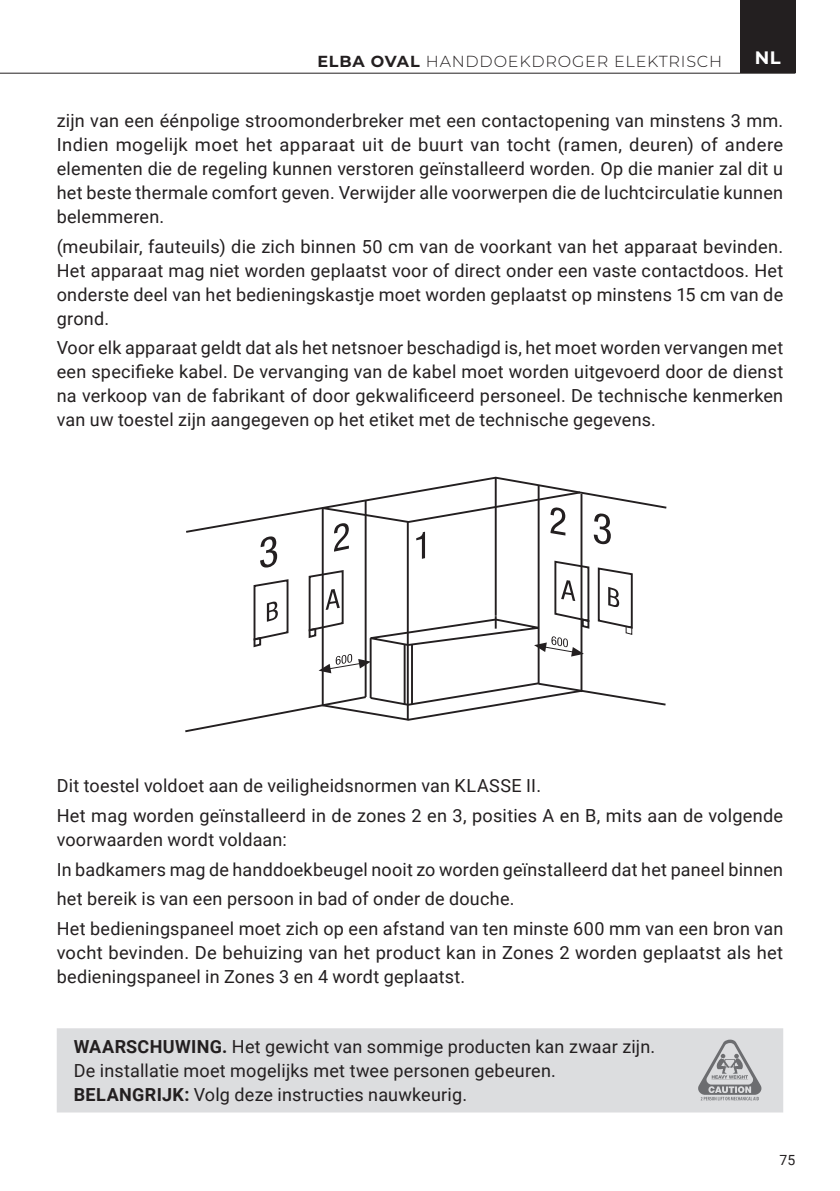
<style>
.page{position:relative;width:840px;height:1191px;background:#fff}
.page>*{position:absolute;margin:0;border:0;box-sizing:border-box;transform-origin:0 0}
.t1{font:18px/24px "Roboto";letter-spacing:.01em;color:#231f20}
.t2{font:700 18px "Montserrat";color:#fff}
.t3{font:300 16px "Montserrat";letter-spacing:.05em;color:#231f20}
.t4{font:14px "Roboto";color:#231f20}
.s1{font-weight:700}
</style>
<div class="page">
<hr style="left:0;top:73px;width:795px;height:1px;background:#231f20">
<div style="left:739px;top:0;width:56px;height:73px;background:#231f20"></div>
<div style="left:57px;top:1028px;width:725px;height:84px;background:#dcdddf"></div>
<svg style="left:695px;top:1039px;width:67px;height:61px"></svg>
<hr style="left:321px;top:508px;width:2px;height:198px;background:#231f20">
<hr style="left:406px;top:522px;width:2px;height:198px;background:#231f20">
<hr style="left:580px;top:494px;width:2px;height:198px;background:#231f20">
<hr style="left:537px;top:485px;width:2px;height:198px;background:#231f20">
<hr style="left:364px;top:501px;width:2px;height:196px;background:#231f20">
<hr style="left:369px;top:638px;width:2px;height:60px;background:#231f20">
<hr style="left:403px;top:645px;width:2px;height:60px;background:#231f20">
<hr style="left:411px;top:644px;width:2px;height:60px;background:#231f20">
<svg style="left:185px;top:681px;width:481px;height:51px"></svg>
<svg style="left:186px;top:477px;width:480px;height:196px"></svg>
<p class="t3" style="left:317px;top:50px;width:406px"><span class="s1">ELBA OVAL</span> HANDDOEKDROGER ELEKTRISCH</p>
<p class="t2" style="left:754px;top:45px;width:27px">NL</p>
<p class="t1" style="left:57px;top:108px;width:727px;text-align:justify">zijn van een éénpolige stroomonderbreker met een contactopening van minstens 3 mm.<br>Indien mogelijk moet het apparaat uit de buurt van tocht (ramen, deuren) of andere elementen die de regeling kunnen verstoren geïnstalleerd worden. Op die manier zal dit u het beste thermale comfort geven. Verwijder alle voorwerpen die de luchtcirculatie kunnen belemmeren.</p>
<p class="t1" style="left:57px;top:233px;width:727px;text-align:justify">(meubilair, fauteuils) die zich binnen 50 cm van de voorkant van het apparaat bevinden.<br>Het apparaat mag niet worden geplaatst voor of direct onder een vaste contactdoos. Het onderste deel van het bedieningskastje moet worden geplaatst op minstens 15 cm van de grond.</p>
<p class="t1" style="left:57px;top:335px;width:727px;text-align:justify">Voor elk apparaat geldt dat als het netsnoer beschadigd is, het moet worden vervangen met een specifieke kabel. De vervanging van de kabel moet worden uitgevoerd door de dienst na verkoop van de fabrikant of door gekwalificeerd personeel. De technische kenmerken van uw toestel zijn aangegeven op het etiket met de technische gegevens.</p>
<p class="t1" style="left:57px;top:770px;width:727px;line-height:29.6px">Dit toestel voldoet aan de veiligheidsnormen van KLASSE II.<br>Het mag worden geïnstalleerd in de zones 2 en 3, posities A en B, mits aan de volgende</p>
<p class="t1" style="left:57px;top:824px;width:727px;line-height:29.6px">voorwaarden wordt voldaan:<br>In badkamers mag de handdoekbeugel nooit zo worden geïnstalleerd dat het paneel binnen het bereik is van een persoon in bad of onder de douche.<br>Het bedieningspaneel moet zich op een afstand van ten minste 600 mm van een bron van</p>
<p class="t1" style="left:57px;top:940px;width:727px">vocht bevinden. De behuizing van het product kan in Zones 2 worden geplaatst als het bedieningspaneel in Zones 3 en 4 wordt geplaatst.</p>
<p class="t1" style="left:74px;top:1034px;width:582px"><span class="s1">WAARSCHUWING.</span> Het gewicht van sommige producten kan zwaar zijn.<br>De installatie moet mogelijks met twee personen gebeuren.<br><span class="s1">BELANGRIJK:</span> Volg deze instructies nauwkeurig.</p>
<p class="t4" style="left:779px;top:1150px;width:17px">75</p>
</div>
